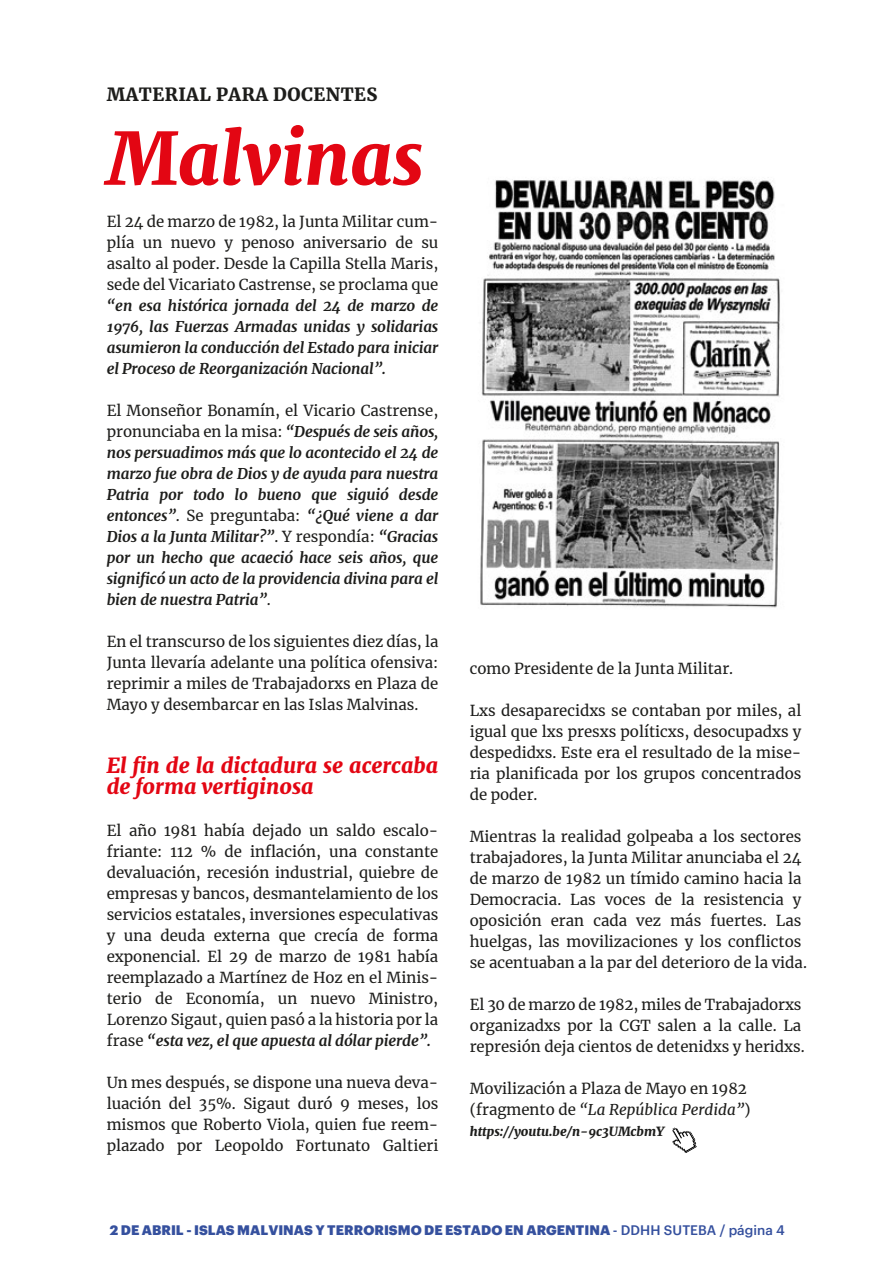
<style>
.page{position:relative;width:893px;height:1263px;background:#fff}
.page>*{position:absolute;margin:0;border:0;box-sizing:border-box;transform-origin:0 0}
.t1{font:italic 900 72px "Merriweather";color:#e30613}
.t2{font:italic 900 21px/21px "Merriweather";color:#e30613}
.t3{font:900 18px "Merriweather";letter-spacing:.025em;color:#1d1d1b}
.t4{font:15px/21px "Merriweather";color:#1d1d1b;text-align:justify}
.t5{font:italic 700 15px/21px "Merriweather";letter-spacing:-.01em;color:#1d1d1b;text-align:justify}
.t6{font:900 13.5px "Graphik Web";color:#35509e}
.t7{font:italic 900 12.75px "Merriweather";color:#1d1d1b}
.s1{font-weight:400;font-style:normal}
.s2{font-weight:700;font-style:italic}
.s3{font-style:italic}
.s4{font-weight:500}
</style>
<div class="page">
<img style="left:480px;top:178px;width:301px;height:430px">
<svg style="left:672px;top:1127px;width:25px;height:26px"></svg>
<p class="t3" style="left:107px;top:82px;width:272px">MATERIAL PARA DOCENTES</p>
<h1 class="t1" style="left:107px;top:108px;width:318px">Malvinas</h1>
<p class="t4" style="left:107px;top:210px;width:333px">El 24 de marzo de 1982, la Junta Militar cum&shy;plía un nuevo y penoso aniversario de su asalto al poder. Desde la Capilla Stella Maris, sede del Vicariato Castrense, se proclama que</p>
<p class="t5" style="left:107px;top:294px;width:333px">“en esa histórica jornada del 24 de marzo de 1976, las Fuerzas Armadas unidas y solidarias asumieron la conducción del Estado para iniciar el Proceso de Reorganización Nacional”.</p>
<p class="t5" style="left:107px;top:399px;width:333px"><span class="s1">El Monseñor Bonamín, el Vicario Castrense, pronunciaba en la misa:</span> “Después de seis años, nos persuadimos más que lo acontecido el 24 de marzo fue obra de Dios y de ayuda para nuestra Patria por todo lo bueno que siguió desde entonces”<span class="s1">. Se preguntaba:</span> “¿Qué viene a dar Dios a la Junta Militar?”<span class="s1">. Y respondía:</span> “Gracias por un hecho que acaeció hace seis años, que significó un acto de la providencia divina para el bien de nuestra Patria”<span class="s1">.</span></p>
<p class="t4" style="left:107px;top:630px;width:333px">En el transcurso de los siguientes diez días, la Junta llevaría adelante una política ofensiva: reprimir a miles de Trabajadorxs en Plaza de Mayo y desembarcar en las Islas Malvinas.</p>
<h2 class="t2" style="left:107px;top:754px;width:333px">El fin de la dictadura se acercaba de forma vertiginosa</h2>
<p class="t4" style="left:107px;top:819px;width:333px">El año 1981 había dejado un saldo escalo&shy;friante: 112 % de inflación, una constante devaluación, recesión industrial, quiebre de empresas y bancos, desmantelamiento de los servicios estatales, inversiones especulativas y una deuda externa que crecía de forma exponencial. El 29 de marzo de 1981 había reemplazado a Martínez de Hoz en el Minis&shy;terio de Economía, un nuevo Ministro, Lorenzo Sigaut, quien pasó a la historia por la frase <span class="s2">“esta vez, el que apuesta al dólar pierde”.</span></p>
<p class="t4" style="left:107px;top:1071px;width:333px">Un mes después, se dispone una nueva deva&shy;luación del 35%. Sigaut duró 9 meses, los mismos que Roberto Viola, quien fue reem&shy;plazado por Leopoldo Fortunato Galtieri</p>
<p class="t4" style="left:470px;top:658px;width:265px">como Presidente de la Junta Militar.</p>
<p class="t4" style="left:470px;top:700px;width:333px">Lxs desaparecidxs se contaban por miles, al igual que lxs presxs políticxs, desocupadxs y despedidxs. Este era el resultado de la mise&shy;ria planificada por los grupos concentrados de poder.</p>
<p class="t4" style="left:470px;top:826px;width:339px;text-align:left">Mientras la realidad golpeaba a los sectores trabajadores, la Junta Militar anunciaba el 24 de marzo de 1982 un tímido camino hacia la Democracia. Las voces de la resistencia y oposición eran cada vez más fuertes. Las huelgas, las movilizaciones y los conflictos se acentuaban a la par del deterioro de la vida.</p>
<p class="t4" style="left:470px;top:994px;width:336px;text-align:left">El 30 de marzo de 1982, miles de Trabajadorxs organizadxs por la CGT salen a la calle. La represión deja cientos de detenidxs y heridxs.</p>
<p class="t4" style="left:470px;top:1078px;width:283px">Movilización a Plaza de Mayo en 1982 (fragmento de <span class="s3">“La República Perdida”</span>)</p>
<p class="t7" style="left:470px;top:1122px;width:196px">https://youtu.be/n-9c3UMcbmY</p>
<p class="t6" style="left:110px;top:1220px;width:676px">2 DE ABRIL - ISLAS MALVINAS Y TERRORISMO DE ESTADO EN ARGENTINA <span class="s4">- DDHH SUTEBA / página 4</span></p>
</div>
